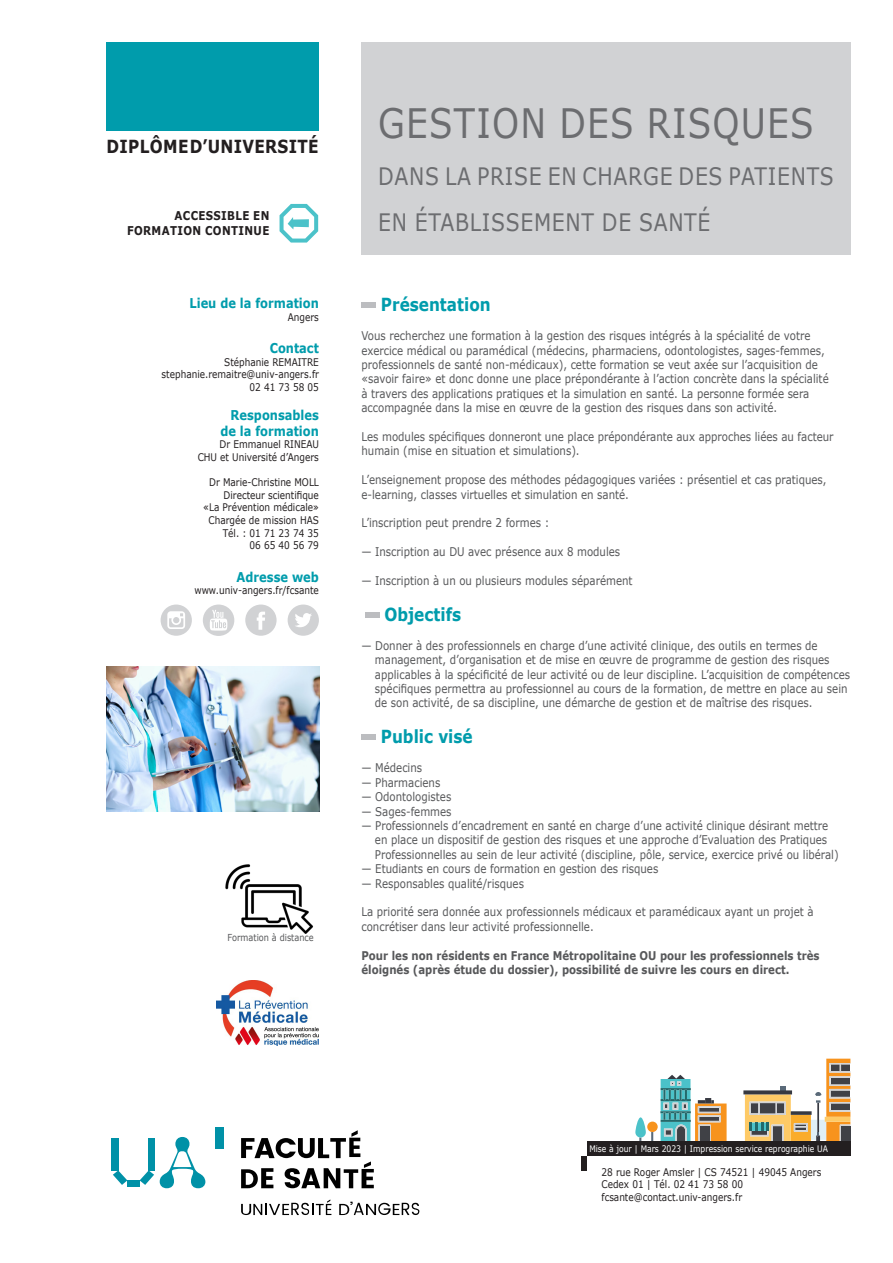
<style>
.page{position:relative;width:893px;height:1263px;background:#fff}
.page>*{position:absolute;margin:0;border:0;box-sizing:border-box;transform-origin:0 0}
.t1{font:40.5px "Verdana";letter-spacing:.035em;color:#6c6d70;scale:.85 1}
.t2{font:24px/46.5px "Verdana";letter-spacing:.035em;color:#6c6d70;scale:.85 1}
.t3{font:700 18px "Verdana";color:#009cac;scale:.85 1}
.t4{font:700 18px "Verdana";letter-spacing:.02em;color:#231f20;scale:.85 1}
.t5{font:700 13.5px "Verdana";color:#009cac;scale:.85 1}
.t6{font:700 12.15px "Verdana";letter-spacing:.035em;color:#231f20;scale:.85 1}
.t7{font:12px/14.4px "Verdana";color:#57585a;scale:.85 1}
.t8{font:700 12px/14.4px "Verdana";color:#57585a;scale:.85 1}
.t9{font:10.5px/12.6px "Verdana";color:#231f20;scale:.85 1}
.t10{font:9.6px "Verdana";color:#57585a;scale:.85 1}
.t11{font:9px "Verdana";color:#fff;scale:.85 1}
</style>
<div class="page">
<div style="left:361px;top:43px;width:489px;height:212px;background:#d1d2d4"></div>
<div style="left:106px;top:43px;width:213px;height:88px;background:#009cac"></div>
<div style="left:581px;top:1156px;width:6px;height:14px;background:#231f20"></div>
<svg style="left:617px;top:1059px;width:233px;height:83px"></svg>
<div style="left:841px;top:1126px;width:9px;height:15px;background:#404146"></div>
<div style="left:587px;top:1142px;width:263px;height:14px;background:#231f20"></div>
<div style="left:361px;top:302px;width:15px;height:6px;background:#bcbdc0"></div>
<div style="left:365px;top:612px;width:14px;height:6px;background:#bcbdc0"></div>
<div style="left:361px;top:734px;width:15px;height:6px;background:#bcbdc0"></div>
<svg style="left:161px;top:604px;width:31px;height:32px"></svg>
<svg style="left:203px;top:604px;width:31px;height:32px"></svg>
<svg style="left:245px;top:604px;width:32px;height:32px"></svg>
<svg style="left:288px;top:604px;width:31px;height:32px"></svg>
<svg style="left:280px;top:204px;width:38px;height:39px"></svg>
<div style="left:127px;top:1180px;width:13px;height:7px;background:#0091a7"></div>
<svg style="left:140px;top:1170px;width:14px;height:15px"></svg>
<svg style="left:113px;top:1170px;width:14px;height:15px"></svg>
<div style="left:111px;top:1138px;width:7px;height:32px;background:#0091a7"></div>
<svg style="left:160px;top:1137px;width:45px;height:51px"></svg>
<div style="left:149px;top:1138px;width:6px;height:32px;background:#0091a7"></div>
<div style="left:215px;top:1127px;width:9px;height:21px;background:#0091a7"></div>
<svg style="left:241px;top:1199px;width:90px;height:16px"></svg>
<svg style="left:339px;top:1202px;width:81px;height:13px"></svg>
<svg style="left:241px;top:1130px;width:133px;height:58px"></svg>
<img style="left:106px;top:666px;width:214px;height:146px">
<img style="left:217px;top:980px;width:102px;height:66px">
<img style="left:225px;top:864px;width:88px;height:69px">
<p class="t4" style="left:107px;top:134px;width:251px">DIPLÔME D’UNIVERSITÉ</p>
<p class="t6" style="left:175px;top:207px;width:113px">ACCESSIBLE EN</p>
<p class="t6" style="left:127px;top:222px;width:169px">FORMATION CONTINUE</p>
<p class="t5" style="left:189px;top:293px;width:154px">Lieu de la formation</p>
<p class="t9" style="left:288px;top:310px;width:38px">Angers</p>
<p class="t5" style="left:270px;top:338px;width:59px">Contact</p>
<p class="t9" style="left:224px;top:355px;width:113px">Stéphanie REMAITRE</p>
<p class="t9" style="left:162px;top:368px;width:187px">stephanie.remaitre@univ-angers.fr</p>
<p class="t9" style="left:250px;top:381px;width:83px">02 41 73 58 05</p>
<p class="t5" style="left:231px;top:405px;width:105px">Responsables</p>
<p class="t5" style="left:220px;top:421px;width:117px">de la formation</p>
<p class="t9" style="left:220px;top:438px;width:118px">Dr Emmanuel RINEAU</p>
<p class="t9" style="left:198px;top:451px;width:144px">CHU et Université d’Angers</p>
<p class="t9" style="left:209px;top:476px;width:131px">Dr Marie-Christine MOLL</p>
<p class="t9" style="left:224px;top:489px;width:114px">Directeur scientifique</p>
<p class="t9" style="left:203px;top:501px;width:138px">«La Prévention médicale»</p>
<p class="t9" style="left:209px;top:514px;width:131px">Chargée de mission HAS</p>
<p class="t9" style="left:223px;top:526px;width:115px">Tél. : 01 71 23 74 35</p>
<p class="t9" style="left:250px;top:539px;width:83px">06 65 40 56 79</p>
<p class="t5" style="left:237px;top:567px;width:98px">Adresse web</p>
<p class="t9" style="left:194px;top:584px;width:148px">www.univ-angers.fr/fcsante</p>
<p class="t10" style="left:228px;top:931px;width:103px">Formation à distance</p>
<p class="t1" style="left:378px;top:96px;width:514px">GESTION DES RISQUES</p>
<p class="t2" style="left:378px;top:153px;width:538px">DANS LA PRISE EN CHARGE DES PATIENTS<br>EN ÉTABLISSEMENT DE SANTÉ</p>
<p class="t3" style="left:381px;top:292px;width:131px">Présentation</p>
<p class="t7" style="left:361px;top:329px;width:551px">Vous recherchez une formation à la gestion des risques intégrés à la spécialité de votre exercice médical ou paramédical (médecins, pharmaciens, odontologistes, sages-femmes, professionnels de santé non-médicaux), cette formation se veut axée sur l’acquisition de «savoir faire» et donc donne une place prépondérante à l’action concrète dans la spécialité à travers des applications pratiques et la simulation en santé. La personne formée sera accompagnée dans la mise en œuvre de la gestion des risques dans son activité.</p>
<p class="t7" style="left:361px;top:429px;width:557px">Les modules spécifiques donneront une place prépondérante aux approches liées au facteur humain (mise en situation et simulations).</p>
<p class="t7" style="left:361px;top:473px;width:549px">L’enseignement propose des méthodes pédagogiques variées : présentiel et cas pratiques, e-learning, classes virtuelles et simulation en santé.</p>
<p class="t7" style="left:361px;top:516px;width:223px">L’inscription peut prendre 2 formes :</p>
<p class="t7" style="left:361px;top:545px;width:306px">— Inscription au DU avec présence aux 8 modules</p>
<p class="t7" style="left:361px;top:573px;width:320px">— Inscription à un ou plusieurs modules séparément</p>
<p class="t3" style="left:384px;top:602px;width:92px">Objectifs</p>
<p class="t7" style="left:375px;top:638px;width:561px;text-indent:-14px">— Donner à des professionnels en charge d’une activité clinique, des outils en termes de management, d’organisation et de mise en œuvre de programme de gestion des risques applicables à la spécificité de leur activité ou de leur discipline. L’acquisition de compétences spécifiques permettra au professionnel au cours de la formation, de mettre en place au sein de son activité, de sa discipline, une démarche de gestion et de maîtrise des risques.</p>
<p class="t3" style="left:381px;top:724px;width:110px">Public visé</p>
<p class="t7" style="left:361px;top:761px;width:73px">— Médecins</p>
<p class="t7" style="left:361px;top:775px;width:94px">— Pharmaciens</p>
<p class="t7" style="left:361px;top:789px;width:107px">— Odontologistes</p>
<p class="t7" style="left:361px;top:804px;width:108px">— Sages-femmes</p>
<p class="t7" style="left:375px;top:818px;width:547px;text-indent:-14px">— Professionnels d’encadrement en santé en charge d’une activité clinique désirant mettre en place un dispositif de gestion des risques et une approche d’Evaluation des Pratiques<br>Professionnelles au sein de leur activité (discipline, pôle, service, exercice privé ou libéral)</p>
<p class="t7" style="left:361px;top:861px;width:351px">— Etudiants en cours de formation en gestion des risques</p>
<p class="t7" style="left:361px;top:876px;width:193px">— Responsables qualité/risques</p>
<p class="t7" style="left:361px;top:905px;width:533px">La priorité sera donnée aux professionnels médicaux et paramédicaux ayant un projet à concrétiser dans leur activité professionnelle.</p>
<p class="t8" style="left:361px;top:948px;width:540px">Pour les non résidents en France Métropolitaine OU pour les professionnels très éloignés (après étude du dossier), possibilité de suivre les cours en direct.</p>
<p class="t11" style="left:589px;top:1143px;width:282px">Mise à jour | Mars 2023 | Impression service reprographie UA</p>
<p class="t9" style="left:601px;top:1165px;width:260px">28 rue Roger Amsler | CS 74521 | 49045 Angers<br>Cedex 01 | Tél. 02 41 73 58 00</p>
<p class="t9" style="left:601px;top:1191px;width:167px">fcsante@contact.univ-angers.fr</p>
</div>
